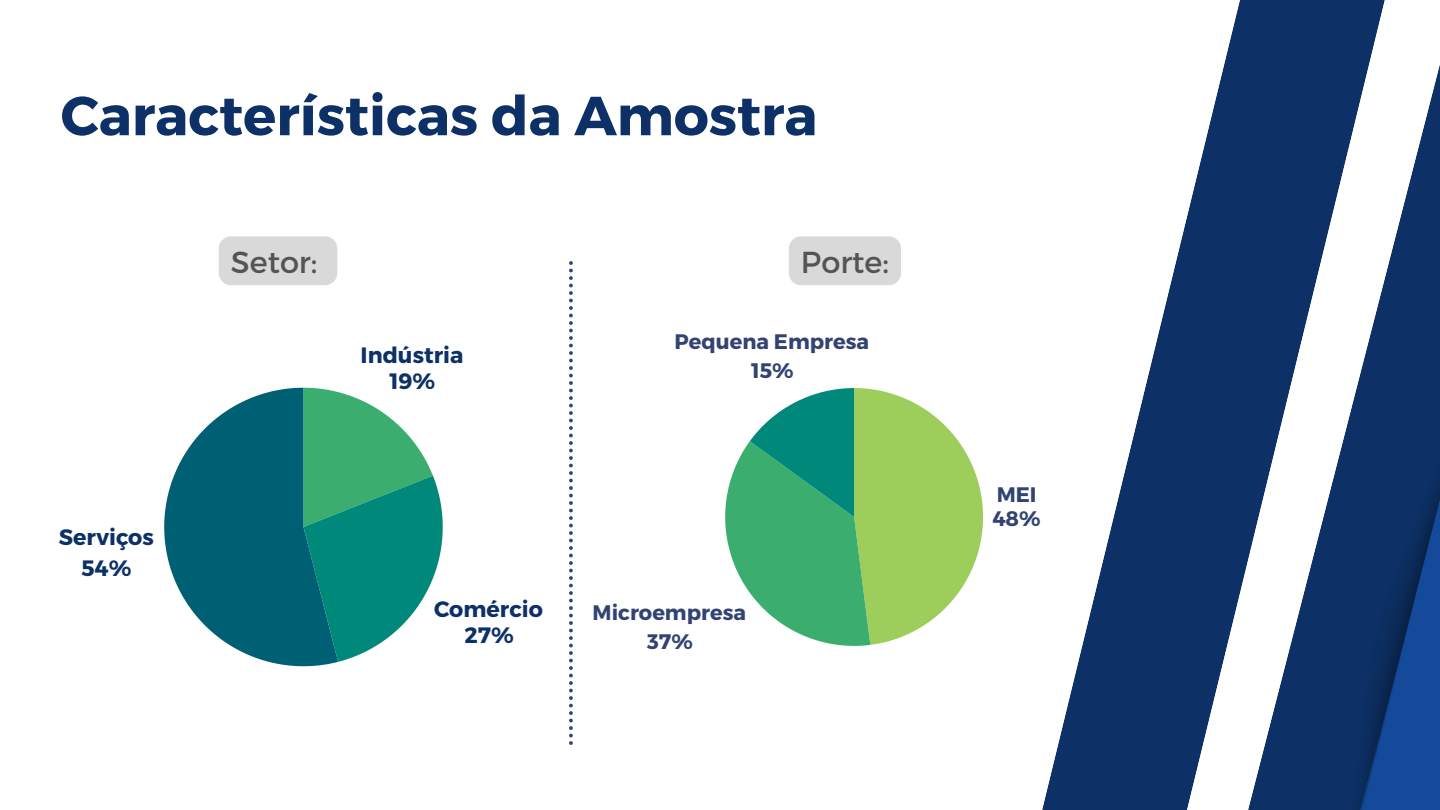
<style>
.page{position:relative;width:1440px;height:810px;background:#fff}
.page>*{position:absolute;margin:0;border:0;box-sizing:border-box;transform-origin:0 0}
.t1{font:700 55px "Montserrat";color:#0d3166}
.t2{font:30.3px "Montserrat";color:#545454}
.t3{font:700 22.2px/25.6px "Montserrat";color:#0d3166;text-align:center}
.t4{font:700 21px/28.7px "Montserrat";color:#324372;text-align:center}
</style>
<div class="page">
<svg style="left:1042px;top:357px;width:111px;height:453px"></svg>
<svg style="left:1153px;top:0;width:287px;height:810px;fill:#0d3166"></svg>
<svg style="left:1227px;top:246px;width:213px;height:564px;fill:#0d3166"></svg>
<img style="left:1324px;top:451px;width:116px;height:359px">
<svg style="left:338px;top:392px;width:105px;height:270px"></svg>
<svg style="left:164px;top:388px;width:174px;height:278px;fill:#006073"></svg>
<svg style="left:725px;top:388px;width:258px;height:258px"></svg>
<svg style="left:569px;top:261px;width:4px;height:484px"></svg>
<div style="left:219px;top:236px;width:118px;height:49px;background:#d9d9d9"></div>
<div style="left:789px;top:236px;width:112px;height:49px;background:#d9d9d9"></div>
<p class="t1" style="left:61px;top:80px;width:758px">Características da Amostra</p>
<h1 class="t2" style="left:231px;top:243px;width:88px">Setor:</h1>
<p class="t2" style="left:801px;top:243px;width:89px">Porte:</p>
<p class="t3" style="left:59px;top:521px;width:97px;line-height:30.8px">Serviços<br>54%</p>
<p class="t3" style="left:361px;top:341px;width:104px">Indústria<br>19%</p>
<p class="t4" style="left:674px;top:326px;width:196px">Pequena Empresa<br>15%</p>
<p class="t3" style="left:434px;top:595px;width:110px">Comércio<br>27%</p>
<p class="t4" style="left:593px;top:597px;width:155px">Microempresa<br>37%</p>
<p class="t4" style="left:992px;top:481px;width:50px;line-height:24.4px;text-align:left">MEI<br>48%</p>
</div>
